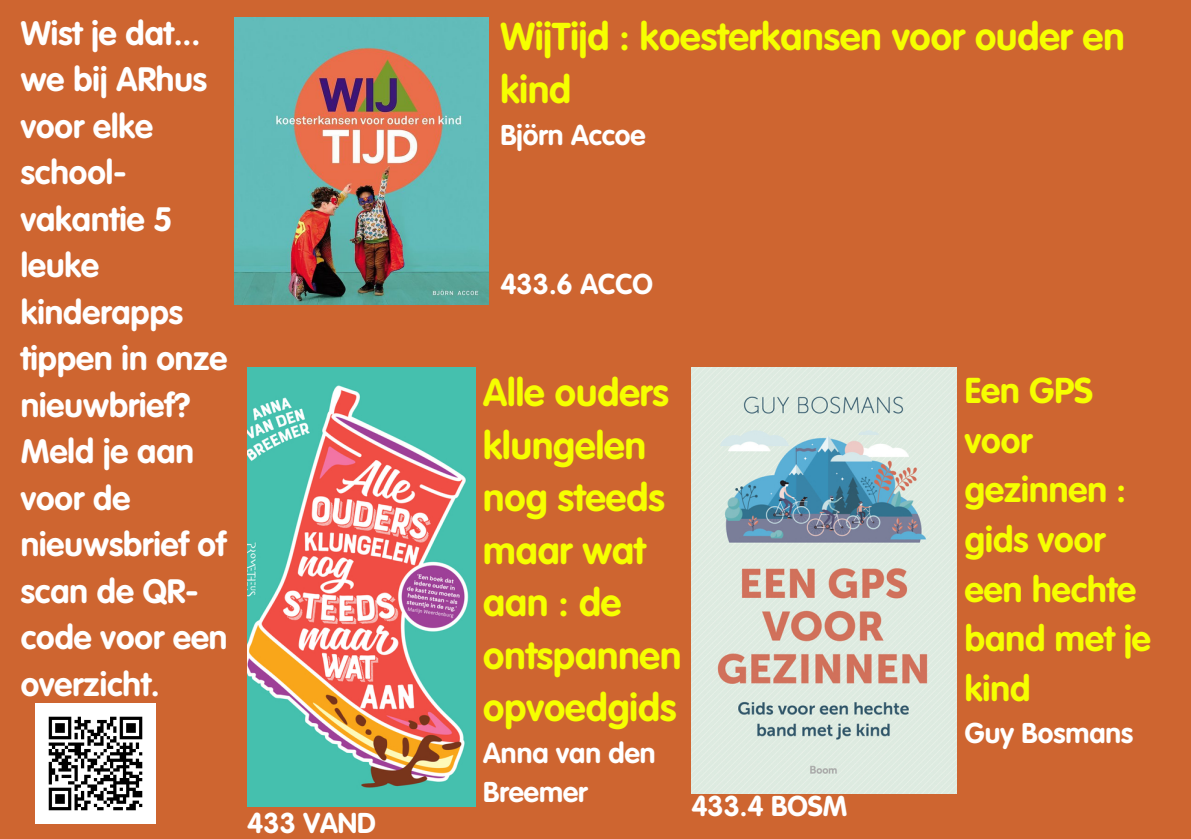
<style>
.page{position:relative;width:1191px;height:839px;background:#fff}
.page>*{position:absolute;margin:0;border:0;box-sizing:border-box;transform-origin:0 0}
.t1{font:700 38.2px/52.4px "VAG Rounded Std";color:#f6ff00}
.t2{font:700 35.4px/49.6px "VAG Rounded Std";color:#f6ff00}
.t3{font:700 33.4px/46.4px "VAG Rounded Std";color:#fff}
.t4{font:700 28.2px/39px "VAG Rounded Std";color:#fff}
</style>
<div class="page">
<div style="left:0;top:0;width:1191px;height:838px;background:#ce6530"></div>
<img style="left:247px;top:367px;width:228px;height:439px">
<img style="left:691px;top:367px;width:266px;height:426px">
<img style="left:235px;top:18px;width:253px;height:286px">
<img style="left:36px;top:703px;width:120px;height:120px">
<p class="t3" style="left:21px;top:12px;width:208px">Wist je dat... we bij ARhus voor elke school&shy;vakantie 5 leuke kinderapps tippen in onze nieuwbrief?<br>Meld je aan voor de nieuwsbrief of scan de QR&shy;code voor een overzicht.</p>
<p class="t4" style="left:247px;top:805px;width:130px">433 VAND</p>
<p class="t1" style="left:500px;top:13px;width:626px">WijTijd : koesterkansen voor ouder en kind</p>
<p class="t4" style="left:500px;top:117px;width:147px">Björn Accoe</p>
<p class="t4" style="left:500px;top:267px;width:154px">433.6 ACCO</p>
<p class="t1" style="left:483px;top:369px;width:200px">Alle ouders klungelen nog steeds maar wat aan : de ontspannen opvoedgids</p>
<p class="t4" style="left:483px;top:736px;width:174px">Anna van den<br>Breemer</p>
<p class="t4" style="left:691px;top:788px;width:158px">433.4 BOSM</p>
<p class="t2" style="left:965px;top:369px;width:187px">Een GPS voor gezinnen : gids voor een hechte band met je kind</p>
<p class="t4" style="left:965px;top:715px;width:170px">Guy Bosmans</p>
</div>
